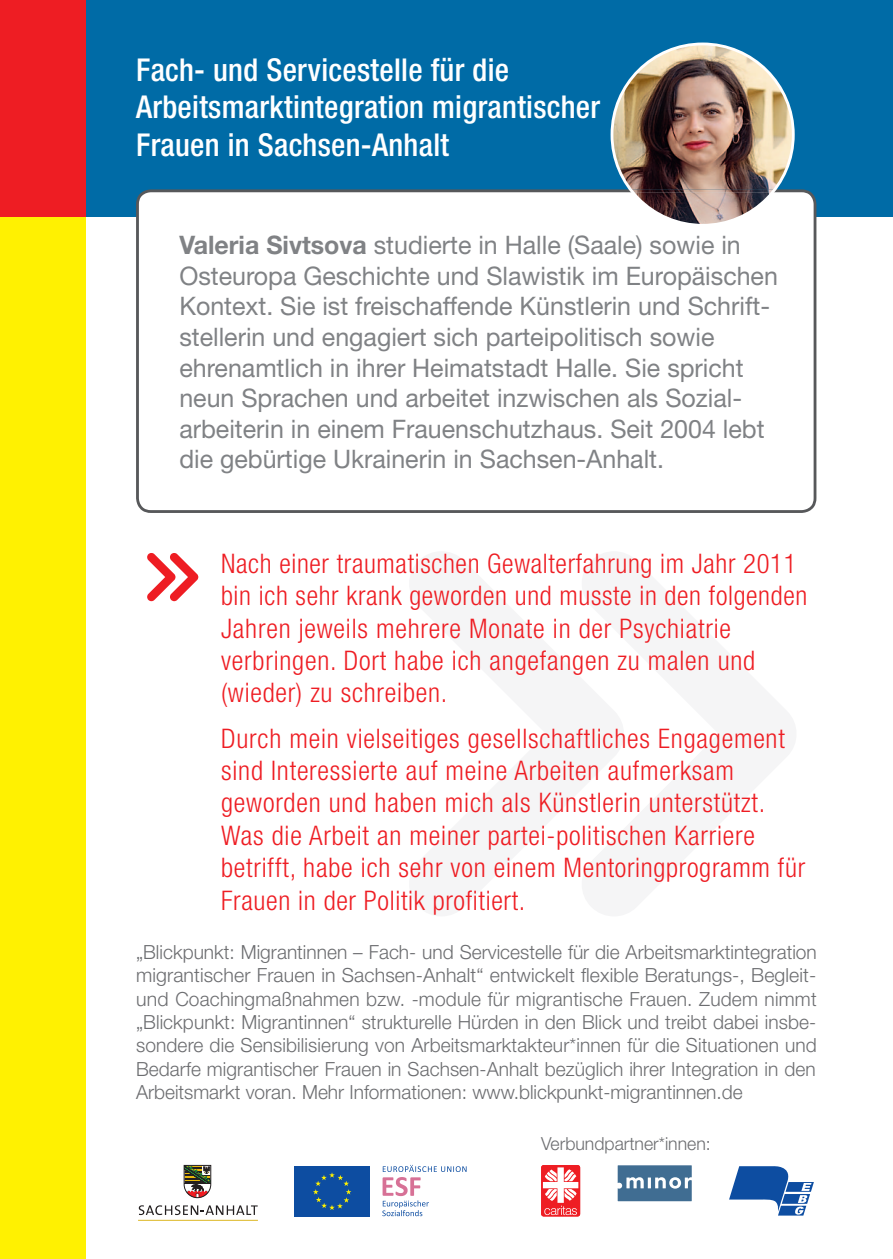
<style>
.page{position:relative;width:893px;height:1259px;background:#fff}
.page>*{position:absolute;margin:0;border:0;box-sizing:border-box;transform-origin:0 0}
.t1{font:500 condensed 31.5px/37.8px "Helvetica Neue";letter-spacing:.01em;color:#fff}
.t2{font:300 condensed 27px/32.4px "Helvetica Neue";letter-spacing:.03em;color:#ee1d23}
.t3{font:25.5px/30.6px "Helvetica Neue";color:#808285}
.t4{font:300 19.5px/23.4px "Helvetica Neue";color:#6c6d70;text-align:justify}
.t5{font:300 18px "Helvetica Neue";color:#6c6d70}
.s1{font-weight:700}
</style>
<div class="page">
<div style="left:0;top:0;width:85px;height:1259px;background:#fff101"></div>
<div style="left:295px;top:1166px;width:75px;height:50px;background:#0d4da1"></div>
<svg style="left:313px;top:1172px;width:38px;height:38px"></svg>
<svg style="left:382px;top:1165px;width:85px;height:51px"></svg>
<svg style="left:139px;top:1205px;width:119px;height:10px"></svg>
<hr style="left:138px;top:1219px;width:120px;height:1px;background:#ddb725">
<svg style="left:184px;top:1165px;width:28px;height:33px"></svg>
<div style="left:541px;top:1165px;width:39px;height:51px;background:#ee1d23;border-radius:3px"></div>
<svg style="left:543px;top:1167px;width:35px;height:48px"></svg>
<svg style="left:729px;top:1166px;width:85px;height:49px"></svg>
<svg style="left:618px;top:1165px;width:74px;height:36px;background:#5d83a2"></svg>
<div style="left:0;top:0;width:893px;height:217px;background:#006ba6"></div>
<svg style="left:136px;top:189px;width:680px;height:324px"></svg>
<img style="left:611px;top:43px;width:184px;height:184px">
<div style="left:0;top:0;width:85px;height:217px;background:#ee1d23"></div>
<svg style="left:147px;top:553px;width:52px;height:48px"></svg>
<h1 class="t1" style="left:136px;top:50px;width:466px">Fach- und Servicestelle für die<br>Arbeitsmarktintegration migrantischer<br>Frauen in Sachsen-Anhalt</h1>
<p class="t3" style="left:179px;top:229px;width:600px"><span class="s1">Valeria Sivtsova</span> studierte in Halle (Saale) sowie in Osteuropa Geschichte und Slawistik im Europäischen Kontext. Sie ist freischaffende Künstlerin und Schrift&shy;stellerin und engagiert sich parteipolitisch sowie ehrenamtlich in ihrer Heimatstadt Halle. Sie spricht neun Sprachen und arbeitet inzwischen als Sozial&shy;arbeiterin in einem Frauenschutzhaus. Seit 2004 lebt die gebürtige Ukrainerin in Sachsen-Anhalt.</p>
<h2 class="t2" style="left:221px;top:547px;width:588px">Nach einer traumatischen Gewalterfahrung im Jahr 2011 bin ich sehr krank geworden und musste in den folgenden Jahren jeweils mehrere Monate in der Psychiatrie verbringen. Dort habe ich angefangen zu malen und (wieder) zu schreiben.</h2>
<p class="t2" style="left:221px;top:721px;width:586px">Durch mein vielseitiges gesellschaftliches Engagement sind Interessierte auf meine Arbeiten aufmerksam geworden und haben mich als Künstlerin unterstützt.<br>Was die Arbeit an meiner partei-politischen Karriere betrifft, habe ich sehr von einem Mentoringprogramm für Frauen in der Politik profitiert.</p>
<p class="t4" style="left:136px;top:939px;width:682px">„Blickpunkt: Migrantinnen – Fach- und Servicestelle für die Arbeitsmarktintegration migrantischer Frauen in Sachsen-Anhalt“ entwickelt flexible Beratungs-, Begleit&shy;und Coachingmaßnahmen bzw. -module für migrantische Frauen. Zudem nimmt „Blickpunkt: Migrantinnen“ strukturelle Hürden in den Blick und treibt dabei insbe&shy;sondere die Sensibilisierung von Arbeitsmarktakteur*innen für die Situationen und Bedarfe migrantischer Frauen in Sachsen-Anhalt bezüglich ihrer Integration in den Arbeitsmarkt voran. Mehr Informationen: www.blickpunkt-migrantinnen.de</p>
<p class="t5" style="left:541px;top:1133px;width:171px">Verbundpartner*innen:</p>
</div>
